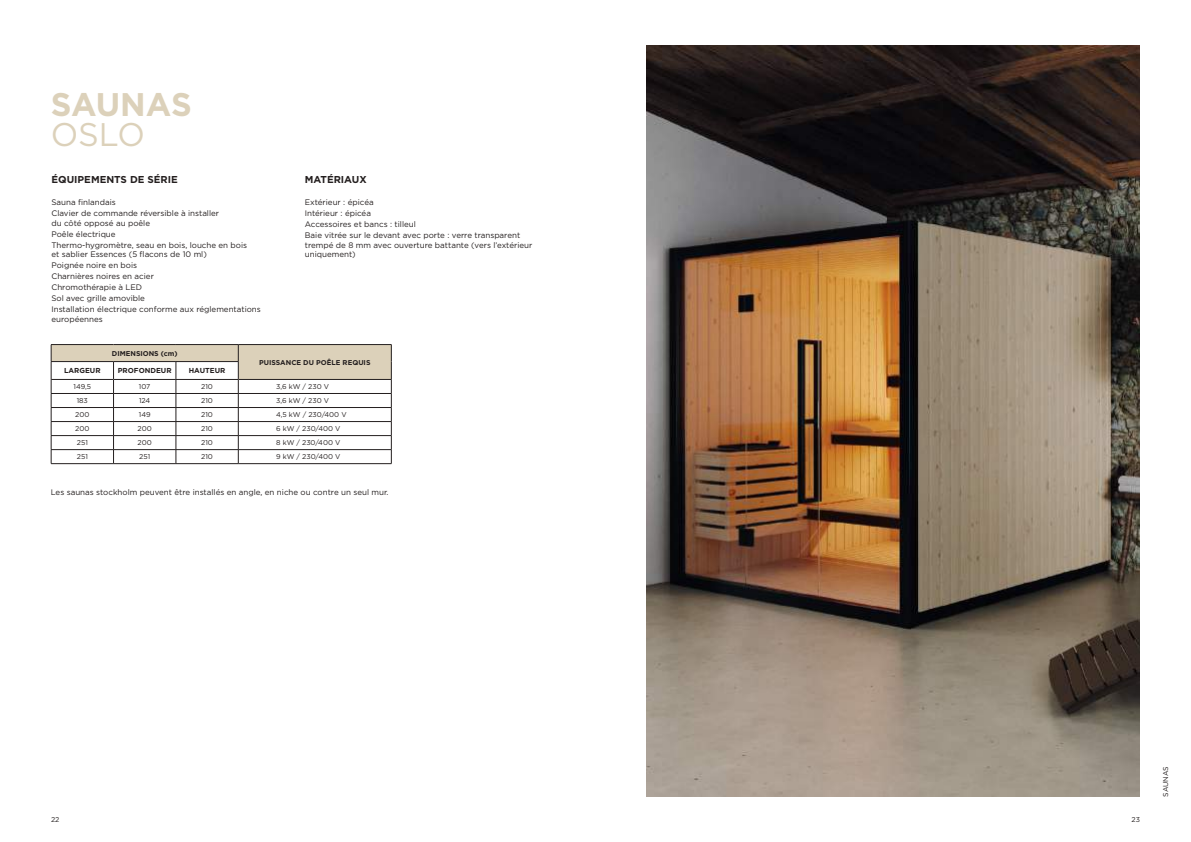
<style>
.page{position:relative;width:1191px;height:842px;background:#fff}
.page>*{position:absolute;margin:0;border:0;box-sizing:border-box;transform-origin:0 0}
.t1{font:700 32.7px "Gotham";letter-spacing:-.01em;color:#dcd1ba}
.t2{font:32.7px "Gotham";color:#dcd1ba}
.t3{font:700 10px "Gotham";color:#241f1f}
.t4{font:8px/11px "Gotham";color:#241f1f}
.t5{font:700 7.2px "Gotham";color:#241f1f}
.t6{font:7px "Gotham";color:#241f1f}
.t7{font:700 7px "Gotham";color:#241f1f}
</style>
<div class="page">
<img style="left:646px;top:45px;width:494px;height:752px">
<hr style="left:51px;top:463px;width:62px;height:1px;background:#241f1f">
<hr style="left:113px;top:463px;width:63px;height:1px;background:#241f1f">
<hr style="left:176px;top:463px;width:62px;height:1px;background:#241f1f">
<hr style="left:238px;top:463px;width:153px;height:1px;background:#241f1f">
<hr style="left:51px;top:344px;width:62px;height:1px;background:#241f1f">
<hr style="left:113px;top:344px;width:63px;height:1px;background:#241f1f">
<hr style="left:176px;top:344px;width:62px;height:1px;background:#241f1f">
<hr style="left:238px;top:344px;width:153px;height:1px;background:#241f1f">
<svg style="left:51px;top:345px;width:341px;height:118px"></svg>
<h1 class="t1" style="left:51px;top:83px;width:143px">SAUNAS</h1>
<h1 class="t2" style="left:51px;top:114px;width:96px">OSLO</h1>
<p class="t3" style="left:51px;top:173px;width:128px">ÉQUIPEMENTS DE SÉRIE</p>
<p class="t4" style="left:51px;top:197px;width:169px">Sauna finlandais<br>Clavier de commande réversible à installer</p>
<p class="t4" style="left:51px;top:217px;width:197px">du côté opposé au poêle<br>Poêle électrique<br>Thermo-hygromètre, seau en bois, louche en bois</p>
<p class="t4" style="left:51px;top:249px;width:211px">et sablier Essences (5 flacons de 10 ml)<br>Poignée noire en bois<br>Charnières noires en acier<br>Chromothérapie à LED<br>Sol avec grille amovible<br>Installation électrique conforme aux réglementations</p>
<p class="t4" style="left:51px;top:313px;width:53px">européennes</p>
<p class="t3" style="left:305px;top:173px;width:63px">MATÉRIAUX</p>
<p class="t4" style="left:305px;top:197px;width:217px">Extérieur : épicéa<br>Intérieur : épicéa<br>Accessoires et bancs : tilleul<br>Baie vitrée sur le devant avec porte : verre transparent</p>
<p class="t4" style="left:305px;top:240px;width:229px;line-height:9.6px">trempé de 8 mm avec ouverture battante (vers l’extérieur uniquement)</p>
<p class="t7" style="left:112px;top:349px;width:67px">DIMENSIONS (cm)</p>
<p class="t7" style="left:259px;top:358px;width:113px">PUISSANCE DU POÊLE REQUIS</p>
<p class="t5" style="left:64px;top:366px;width:38px">LARGEUR</p>
<p class="t5" style="left:118px;top:366px;width:55px">PROFONDEUR</p>
<p class="t5" style="left:189px;top:366px;width:38px">HAUTEUR</p>
<p class="t6" style="left:74px;top:382px;width:19px">149,5</p>
<p class="t6" style="left:139px;top:382px;width:13px">107</p>
<p class="t6" style="left:201px;top:382px;width:13px">210</p>
<p class="t6" style="left:276px;top:382px;width:54px">3,6 kW / 230 V</p>
<p class="t6" style="left:77px;top:396px;width:13px">183</p>
<p class="t6" style="left:139px;top:396px;width:13px">124</p>
<p class="t6" style="left:201px;top:396px;width:13px">210</p>
<p class="t6" style="left:276px;top:396px;width:54px">3,6 kW / 230 V</p>
<p class="t6" style="left:75px;top:410px;width:16px">200</p>
<p class="t6" style="left:139px;top:410px;width:13px">149</p>
<p class="t6" style="left:201px;top:410px;width:13px">210</p>
<p class="t6" style="left:276px;top:410px;width:72px">4,5 kW / 230/400 V</p>
<p class="t6" style="left:75px;top:424px;width:16px">200</p>
<p class="t6" style="left:138px;top:424px;width:16px">200</p>
<p class="t6" style="left:201px;top:424px;width:13px">210</p>
<p class="t6" style="left:276px;top:424px;width:66px">6 kW / 230/400 V</p>
<p class="t6" style="left:77px;top:438px;width:12px">251</p>
<p class="t6" style="left:138px;top:438px;width:16px">200</p>
<p class="t6" style="left:201px;top:438px;width:13px">210</p>
<p class="t6" style="left:276px;top:438px;width:66px">8 kW / 230/400 V</p>
<p class="t6" style="left:77px;top:452px;width:12px">251</p>
<p class="t6" style="left:139px;top:452px;width:12px">251</p>
<p class="t6" style="left:201px;top:452px;width:13px">210</p>
<p class="t6" style="left:276px;top:452px;width:66px">9 kW / 230/400 V</p>
<p class="t4" style="left:51px;top:487px;width:339px">Les saunas stockholm peuvent être installés en angle, en niche ou contre un seul mur.</p>
<p class="t6" style="left:51px;top:815px;width:10px">22</p>
<p class="t6" style="left:1131px;top:815px;width:10px">23</p>
<p class="t6" style="left:1161px;top:797px;width:32px;rotate:-90deg">SAUNAS</p>
</div>
